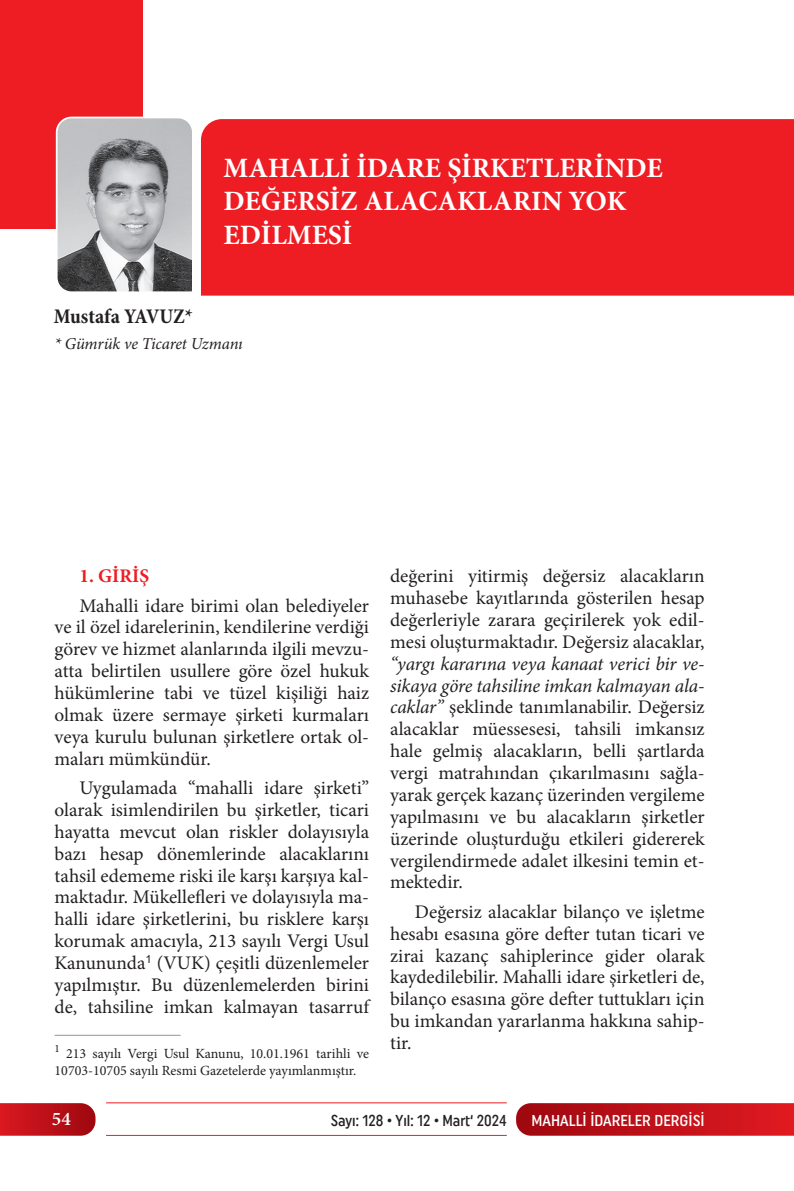
<style>
.page{position:relative;width:794px;height:1191px;background:#fff}
.page>*{position:absolute;margin:0;border:0;box-sizing:border-box;transform-origin:0 0}
.t1{font:700 28px/33.6px "Minion Pro";color:#fff}
.t2{font:700 condensed 21px "Minion Pro";color:#231f20}
.t3{font:19.25px/21.9px "Minion Pro";color:#231f20;text-align:justify}
.t4{font:700 19.25px "Minion Pro";color:#ee1d23}
.t5{font:600 19.25px "Minion Pro";color:#fff}
.t6{font:italic 16.62px "Minion Pro";letter-spacing:-.015em;color:#231f20}
.t7{font:15.75px "Uniform Condensed 2";color:#231f20;scale:.95 1}
.t8{font:500 15.75px "Uniform Condensed";color:#fff}
.t9{font:14px/16.8px "Minion Pro";color:#231f20}
.t10{font:11.2px "Minion Pro";color:#231f20}
.s1{font-style:italic}
</style>
<div class="page">
<svg style="left:516px;top:1103px;width:278px;height:32px;background:#c0141c"></svg>
<svg style="left:0;top:1103px;width:95px;height:32px;background:#be171e"></svg>
<hr style="left:106px;top:1102px;width:401px;height:1px;background:#ee1d23">
<hr style="left:106px;top:1135px;width:401px;height:1px;background:#ee1d23">
<hr style="left:55px;top:1034px;width:126px;height:1px;background:#939598">
<div style="left:0;top:0;width:142px;height:228px;background:#ee1d23"></div>
<div style="left:201px;top:119px;width:593px;height:177px;background:#ee1d23"></div>
<svg style="left:55px;top:116px;width:137px;height:176px;background:#a7a6a8"></svg>
<h1 class="t1" style="left:223px;top:151px;width:440px">MAHALLİ İDARE ŞİRKETLERİNDE<br>DEĞERSİZ ALACAKLARIN YOK<br>EDİLMESİ</h1>
<p class="t2" style="left:54px;top:302px;width:141px">Mustafa YAVUZ*</p>
<p class="t6" style="left:55px;top:332px;width:190px">* Gümrük ve Ticaret Uzmanı</p>
<p class="t4" style="left:79px;top:562px;width:71px">1. GİRİŞ</p>
<p class="t3" style="left:55px;top:594px;width:316px;text-indent:25px">Mahalli idare birimi olan belediyeler ve il özel idarelerinin, kendilerine verdiği görev ve hizmet alanlarında ilgili mevzu&shy;atta belirtilen usullere göre özel hukuk hükümlerine tabi ve tüzel kişiliği haiz olmak üzere sermaye şirketi kurmaları veya kurulu bulunan şirketlere ortak ol&shy;maları mümkündür.</p>
<p class="t3" style="left:55px;top:777px;width:316px;text-indent:25px">Uygulamada “mahalli idare şirketi” olarak isimlendirilen bu şirketler, ticari hayatta mevcut olan riskler dolayısıyla bazı hesap dönemlerinde alacaklarını tahsil edememe riski ile karşı karşıya kal&shy;maktadır. Mükellefleri ve dolayısıyla ma&shy;halli idare şirketlerini, bu risklere karşı korumak amacıyla, 213 sayılı Vergi Usul Kanununda<sup>1</sup> (VUK) çeşitli düzenlemeler yapılmıştır. Bu düzenlemelerden birini de, tahsiline imkan kalmayan tasarruf</p>
<p class="t10" style="left:55px;top:1041px;width:7px">1</p>
<p class="t9" style="left:55px;top:1045px;width:316px;text-indent:12px">213 sayılı Vergi Usul Kanunu, 10.01.1961 tarihli ve<br>10703-10705 sayılı Resmi Gazetelerde yayımlanmıştır.</p>
<p class="t3" style="left:390px;top:565px;width:316px">değerini yitirmiş değersiz alacakların muhasebe kayıtlarında gösterilen hesap değerleriyle zarara geçirilerek yok edil&shy;mesi oluşturmaktadır. Değersiz alacaklar,</p>
<p class="t3" style="left:390px;top:652px;width:316px"><span class="s1">“yargı kararına veya kanaat verici bir ve&shy;sikaya göre tahsiline imkan kalmayan ala&shy;caklar”</span> şeklinde tanımlanabilir. Değersiz alacaklar müessesesi, tahsili imkansız hale gelmiş alacakların, belli şartlarda vergi matrahından çıkarılmasını sağla&shy;yarak gerçek kazanç üzerinden vergileme yapılmasını ve bu alacakların şirketler üzerinde oluşturduğu etkileri gidererek vergilendirmede adalet ilkesini temin et&shy;mektedir.</p>
<p class="t3" style="left:390px;top:900px;width:316px;text-indent:25px">Değersiz alacaklar bilanço ve işletme hesabı esasına göre defter tutan ticari ve zirai kazanç sahiplerince gider olarak kaydedilebilir. Mahalli idare şirketleri de, bilanço esasına göre defter tuttukları için bu imkandan yararlanma hakkına sahip&shy;tir.</p>
<p class="t5" style="left:52px;top:1105px;width:20px">54</p>
<p class="t7" style="left:331px;top:1111px;width:187px">Sayı: 128 • Yıl: 12 • Mart‘ 2024</p>
<p class="t8" style="left:531px;top:1111px;width:175px">MAHALLİ İDARELER DERGİSİ</p>
</div>
